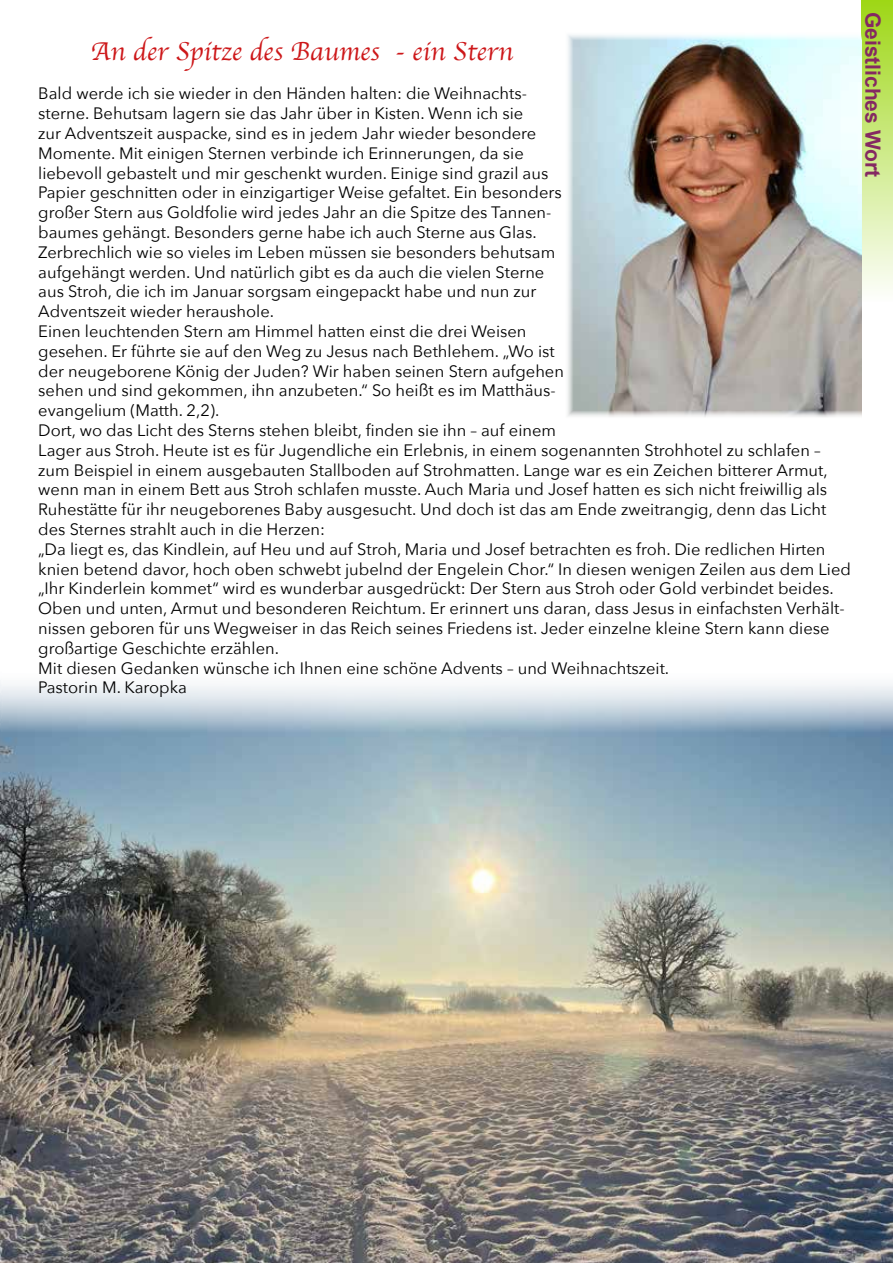
<style>
.page{position:relative;width:893px;height:1263px;background:#fff}
.page>*{position:absolute;margin:0;border:0;box-sizing:border-box;transform-origin:0 0}
.t1{font:27px "Apple Chancery";color:#cd1719}
.t2{font:700 21px "Arial";color:#842962}
.t3{font:16.5px/19.8px "Avenir Next";color:#000}
</style>
<div class="page">
<div style="left:861px;top:0;width:32px;height:302px;background:linear-gradient(to bottom,#9ed715,#fdfefb)"></div>
<img style="left:0;top:682px;width:893px;height:581px">
<img style="left:567px;top:35px;width:294px;height:382px">
<h1 class="t1" style="left:91px;top:29px;width:424px">An der Spitze des Baumes - ein Stern</h1>
<p class="t3" style="left:38px;top:83px;width:814px">Bald werde ich sie wieder in den Händen halten: die Weihnachts-<br>sterne. Behutsam lagern sie das Jahr über in Kisten. Wenn ich sie<br>zur Adventszeit auspacke, sind es in jedem Jahr wieder besondere<br>Momente. Mit einigen Sternen verbinde ich Erinnerungen, da sie<br>liebevoll gebastelt und mir geschenkt wurden. Einige sind grazil aus<br>Papier geschnitten oder in einzigartiger Weise gefaltet. Ein besonders<br>großer Stern aus Goldfolie wird jedes Jahr an die Spitze des Tannen-<br>baumes gehängt. Besonders gerne habe ich auch Sterne aus Glas.<br>Zerbrechlich wie so vieles im Leben müssen sie besonders behutsam<br>aufgehängt werden. Und natürlich gibt es da auch die vielen Sterne<br>aus Stroh, die ich im Januar sorgsam eingepackt habe und nun zur<br>Adventszeit wieder heraushole.<br>Einen leuchtenden Stern am Himmel hatten einst die drei Weisen<br>gesehen. Er führte sie auf den Weg zu Jesus nach Bethlehem. „Wo ist<br>der neugeborene König der Juden? Wir haben seinen Stern aufgehen<br>sehen und sind gekommen, ihn anzubeten.“ So heißt es im Matthäus-<br>evangelium (Matth. 2,2).<br>Dort, wo das Licht des Sterns stehen bleibt, finden sie ihn – auf einem<br>Lager aus Stroh. Heute ist es für Jugendliche ein Erlebnis, in einem sogenannten Strohhotel zu schlafen – zum Beispiel in einem ausgebauten Stallboden auf Strohmatten. Lange war es ein Zeichen bitterer Armut, wenn man in einem Bett aus Stroh schlafen musste. Auch Maria und Josef hatten es sich nicht freiwillig als Ruhestätte für ihr neugeborenes Baby ausgesucht. Und doch ist das am Ende zweitrangig, denn das Licht des Sternes strahlt auch in die Herzen:<br>„Da liegt es, das Kindlein, auf Heu und auf Stroh, Maria und Josef betrachten es froh. Die redlichen Hirten knien betend davor, hoch oben schwebt jubelnd der Engelein Chor.“ In diesen wenigen Zeilen aus dem Lied „Ihr Kinderlein kommet“ wird es wunderbar ausgedrückt: Der Stern aus Stroh oder Gold verbindet beides.<br>Oben und unten, Armut und besonderen Reichtum. Er erinnert uns daran, dass Jesus in einfachsten Verhält&shy;nissen geboren für uns Wegweiser in das Reich seines Friedens ist. Jeder einzelne kleine Stern kann diese großartige Geschichte erzählen.<br>Mit diesen Gedanken wünsche ich Ihnen eine schöne Advents – und Weihnachtszeit.<br>Pastorin M. Karopka</p>
<p class="t2" style="left:887px;top:12px;width:167px;rotate:90deg">Geistliches Wort</p>
</div>
